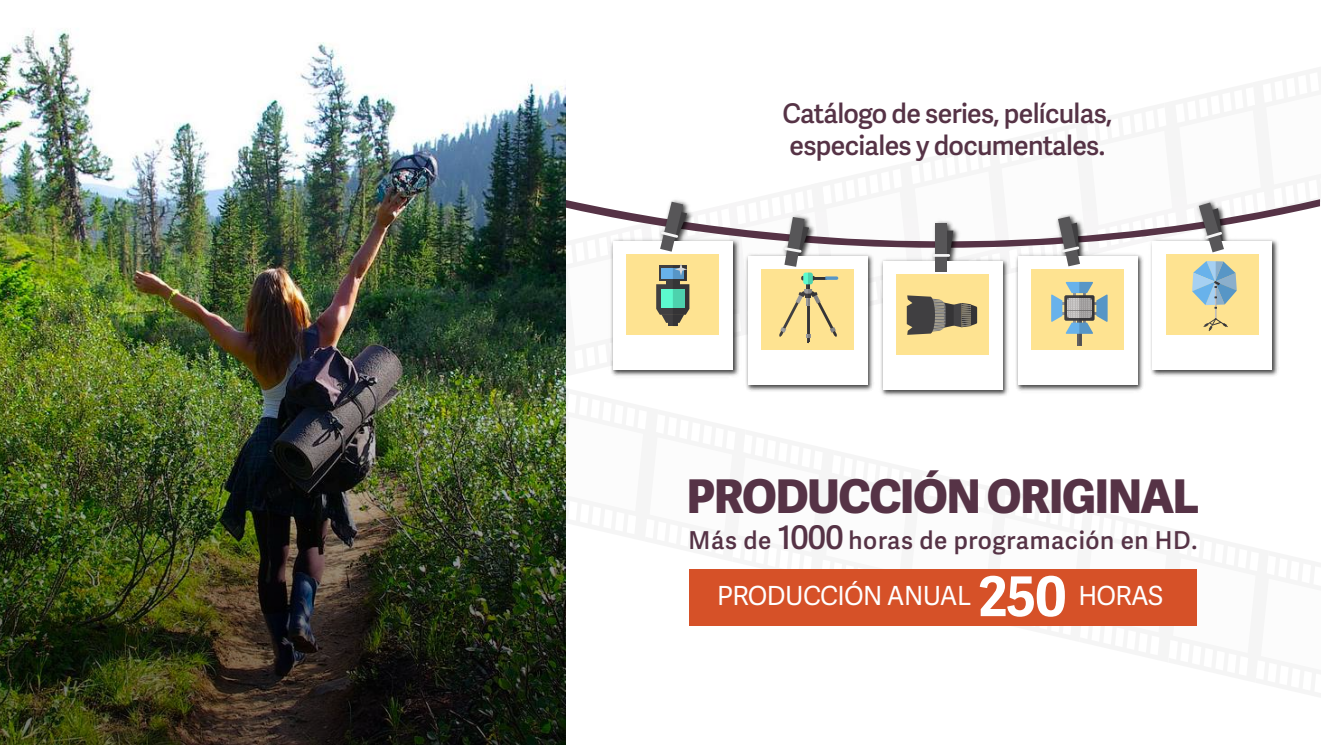
<style>
.page{position:relative;width:1321px;height:745px;background:#fff}
.page>*{position:absolute;margin:0;border:0;box-sizing:border-box;transform-origin:0 0}
.t1{font:800 46.4px "Adelle Sans Devanagari";letter-spacing:-.025em;color:#563346}
.t2{font:600 27.1px/32.5px "Adelle Sans Devanagari";letter-spacing:-.025em;color:#563346}
.t3{font:26.3px "Adelle Sans Devanagari";letter-spacing:-.025em;color:#fff}
.t4{font:600 24.6px "Adelle Sans Devanagari";letter-spacing:.025em;color:#563346}
.s1{font-size:32.5px}
.s2{font-weight:700;font-size:54.8px}
</style>
<div class="page">
<svg style="left:565px;top:86px;width:755px;height:611px"></svg>
<div style="left:689px;top:568px;width:507px;height:57px;background:#d65128"></div>
<img style="left:0;top:30px;width:565px;height:264px">
<img style="left:0;top:294px;width:565px;height:450px">
<p class="t2" style="left:782px;top:97px;width:331px">Catálogo de series, películas, especiales y documentales.</p>
<h1 class="t1" style="left:686px;top:470px;width:514px">PRODUCCIÓN ORIGINAL</h1>
<p class="t4" style="left:688px;top:526px;width:510px">Más de <span class="s1">1000</span> horas de programación en HD.</p>
<p class="t3" style="left:717px;top:575px;width:448px">PRODUCCIÓN ANUAL <span class="s2">250</span> HORAS</p>
</div>
